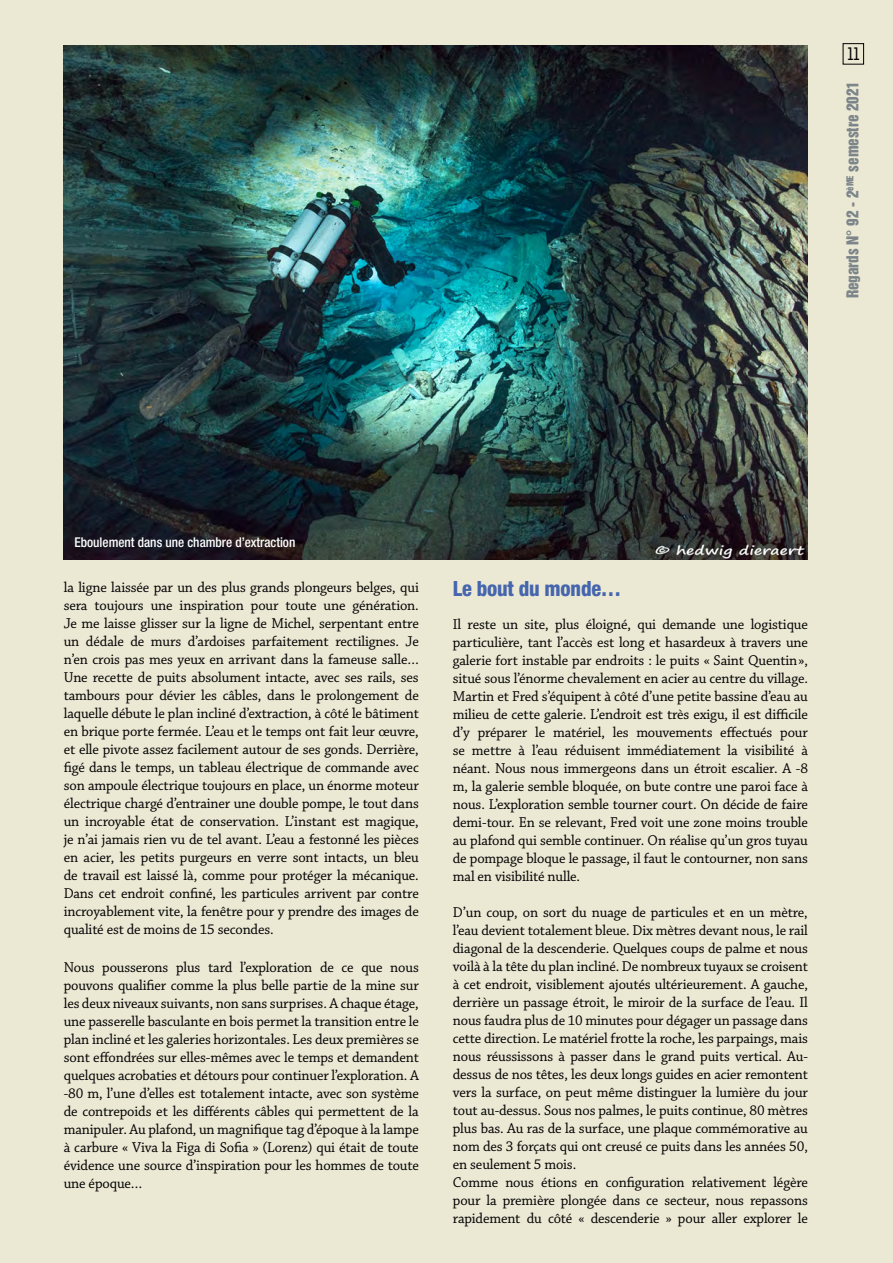
<style>
.page{position:relative;width:893px;height:1263px;background:#ebe8d4}
.page>*{position:absolute;margin:0;border:0;box-sizing:border-box;transform-origin:0 0}
.t1{font:800 condensed 21px "Helvetica Neue LT Std";letter-spacing:-.01em;color:#4565ad}
.t2{font:18px "Refrigerator Deluxe";color:#000}
.t3{font:15px/18px "Chaparral Pro";letter-spacing:-.01em;color:#000;text-align:justify}
.t4{font:15px "Helvetica Inserat LT Std";color:#7c858a}
.t5{font:500 condensed 13.5px "Helvetica Neue LT Std";color:#fff}
</style>
<div class="page">
<div style="left:843px;top:43px;width:21px;height:22px;border:1px solid #000"></div>
<img style="left:64px;top:45px;width:744px;height:514px">
<p class="t2" style="left:847px;top:44px;width:13px">11</p>
<p class="t4" style="left:844px;top:298px;width:219px;rotate:-90deg">Regards N° 92 - 2<sup>èME</sup> semestre 2021</p>
<p class="t5" style="left:74px;top:534px;width:223px">Eboulement dans une chambre d’extraction</p>
<p class="t3" style="left:64px;top:579px;width:357px">la ligne laissée par un des plus grands plongeurs belges, qui sera toujours une inspiration pour toute une génération.<br>Je me laisse glisser sur la ligne de Michel, serpentant entre un dédale de murs d’ardoises parfaitement rectilignes. Je n’en crois pas mes yeux en arrivant dans la fameuse salle… Une recette de puits absolument intacte, avec ses rails, ses tambours pour dévier les câbles, dans le prolongement de laquelle débute le plan incliné d’extraction, à côté le bâtiment en brique porte fermée. L’eau et le temps ont fait leur œuvre, et elle pivote assez facilement autour de ses gonds. Derrière, figé dans le temps, un tableau électrique de commande avec son ampoule électrique toujours en place, un énorme moteur électrique chargé d’entrainer une double pompe, le tout dans un incroyable état de conservation. L’instant est magique, je n’ai jamais rien vu de tel avant. L’eau a festonné les pièces en acier, les petits purgeurs en verre sont intacts, un bleu de travail est laissé là, comme pour protéger la mécanique.<br>Dans cet endroit confiné, les particules arrivent par contre incroyablement vite, la fenêtre pour y prendre des images de qualité est de moins de 15 secondes.</p>
<p class="t3" style="left:64px;top:959px;width:357px">Nous pousserons plus tard l’exploration de ce que nous pouvons qualifier comme la plus belle partie de la mine sur les deux niveaux suivants, non sans surprises. A chaque étage, une passerelle basculante en bois permet la transition entre le plan incliné et les galeries horizontales. Les deux premières se sont effondrées sur elles-mêmes avec le temps et demandent quelques acrobaties et détours pour continuer l’exploration. A -80 m, l’une d’elles est totalement intacte, avec son système de contrepoids et les différents câbles qui permettent de la manipuler. Au plafond, un magnifique tag d’époque à la lampe à carbure « Viva la Figa di Sofia » (Lorenz) qui était de toute évidence une source d’inspiration pour les hommes de toute une époque…</p>
<h1 class="t1" style="left:453px;top:576px;width:170px">Le bout du monde…</h1>
<p class="t3" style="left:453px;top:616px;width:357px">Il reste un site, plus éloigné, qui demande une logistique particulière, tant l’accès est long et hasardeux à travers une galerie fort instable par endroits : le puits « Saint Quentin», situé sous l’énorme chevalement en acier au centre du village.<br>Martin et Fred s’équipent à côté d’une petite bassine d’eau au milieu de cette galerie. L’endroit est très exigu, il est difficile d’y préparer le matériel, les mouvements effectués pour se mettre à l’eau réduisent immédiatement la visibilité à néant. Nous nous immergeons dans un étroit escalier. A -8 m, la galerie semble bloquée, on bute contre une paroi face à nous. L’exploration semble tourner court. On décide de faire demi-tour. En se relevant, Fred voit une zone moins trouble au plafond qui semble continuer. On réalise qu’un gros tuyau de pompage bloque le passage, il faut le contourner, non sans mal en visibilité nulle.</p>
<p class="t3" style="left:453px;top:904px;width:357px;text-align:left">D’un coup, on sort du nuage de particules et en un mètre, l’eau devient totalement bleue. Dix mètres devant nous, le rail diagonal de la descenderie. Quelques coups de palme et nous voilà à la tête du plan incliné. De nombreux tuyaux se croisent à cet endroit, visiblement ajoutés ultérieurement. A gauche, derrière un passage étroit, le miroir de la surface de l’eau. Il nous faudra plus de 10 minutes pour dégager un passage dans cette direction. Le matériel frotte la roche, les parpaings, mais nous réussissons à passer dans le grand puits vertical. Au&shy;dessus de nos têtes, les deux longs guides en acier remontent vers la surface, on peut même distinguer la lumière du jour tout au-dessus. Sous nos palmes, le puits continue, 80 mètres plus bas. Au ras de la surface, une plaque commémorative au nom des 3 forçats qui ont creusé ce puits dans les années 50, en seulement 5 mois.<br>Comme nous étions en configuration relativement légère pour la première plongée dans ce secteur, nous repassons rapidement du côté « descenderie » pour aller explorer le</p>
</div>
